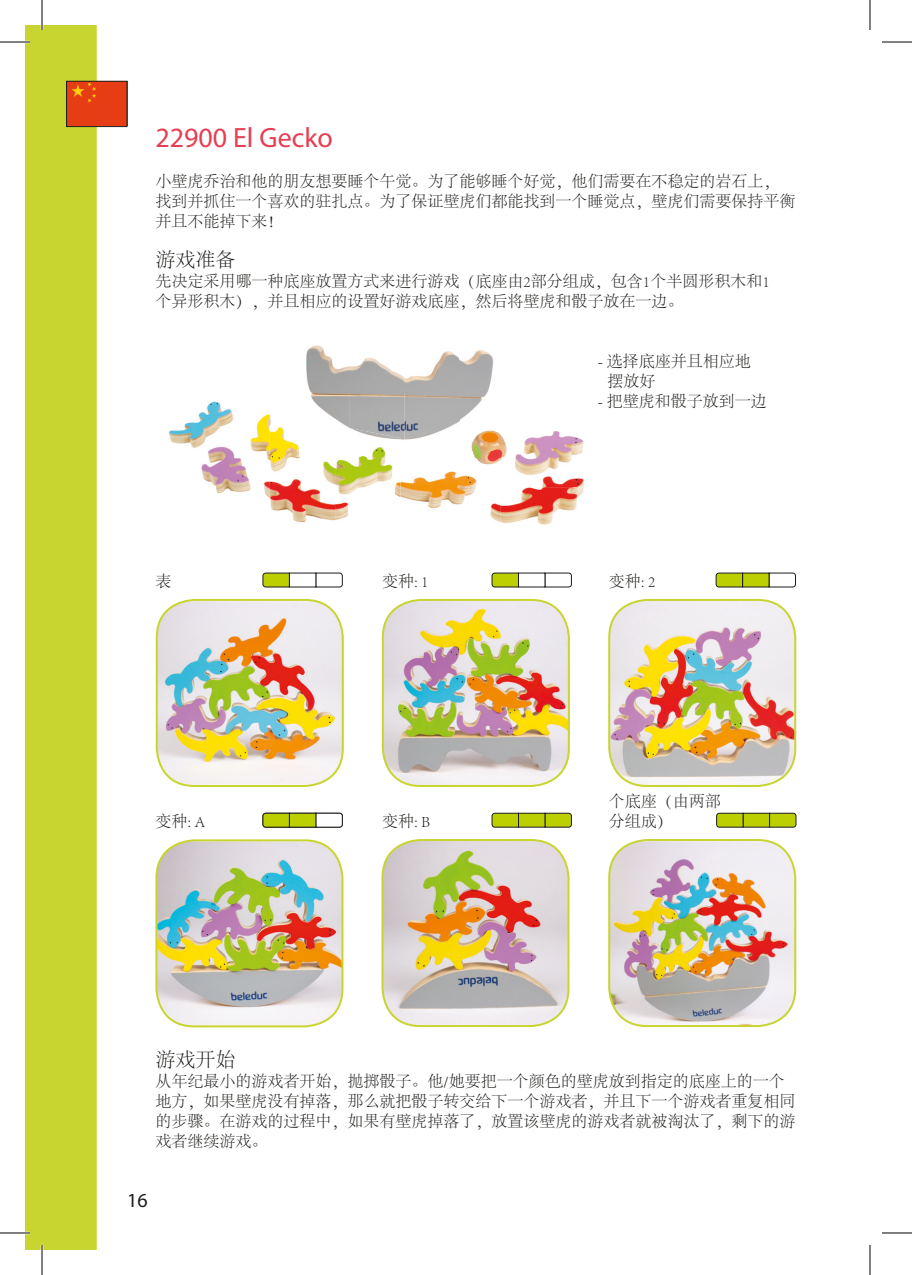
<style>
.page{position:relative;width:912px;height:1275px;background:#fff}
.page>*{position:absolute;margin:0;border:0;box-sizing:border-box;transform-origin:0 0}
.t1{font:28px "Myriad Pro";color:#e63e52}
.t2{font:300 20px "Adobe Song Std";color:#1d1d1b}
.t3{font:20px "Myriad Pro";color:#1d1d1b}
.t4{font:300 16px/20px "Adobe Song Std";color:#1d1d1b}
</style>
<div class="page">
<div style="left:25px;top:25px;width:72px;height:1225px;background:#c8d530"></div>
<div style="left:66px;top:81px;width:61px;height:45px;background:#e73d14"></div>
<svg style="left:71px;top:83px;width:25px;height:20px"></svg>
<div style="left:66px;top:81px;width:61px;height:46px;border:1px solid #1d1d1b"></div>
<img style="left:306px;top:345px;width:187px;height:48px">
<img style="left:311px;top:393px;width:38px;height:34px">
<img style="left:349px;top:393px;width:138px;height:47px">
<img style="left:462px;top:421px;width:43px;height:38px">
<img style="left:401px;top:457px;width:100px;height:52px">
<img style="left:462px;top:451px;width:39px;height:6px">
<img style="left:169px;top:401px;width:100px;height:90px">
<img style="left:269px;top:412px;width:66px;height:111px">
<img style="left:335px;top:457px;width:58px;height:63px">
<img style="left:216px;top:491px;width:54px;height:30px">
<img style="left:294px;top:417px;width:53px;height:40px">
<img style="left:348px;top:427px;width:53px;height:30px">
<img style="left:384px;top:469px;width:17px;height:48px">
<img style="left:505px;top:431px;width:79px;height:56px">
<img style="left:501px;top:487px;width:83px;height:38px">
<img style="left:511px;top:431px;width:4px;height:26px">
<img style="left:476px;top:495px;width:25px;height:27px">
<img style="left:157px;top:601px;width:186px;height:183px">
<div style="left:156px;top:599px;width:188px;height:188px;border:2px solid #c8d530;border-radius:38px"></div>
<img style="left:383px;top:600px;width:186px;height:186px">
<div style="left:382px;top:599px;width:188px;height:188px;border:2px solid #c8d530;border-radius:38px"></div>
<img style="left:158px;top:841px;width:184px;height:185px">
<div style="left:155px;top:839px;width:188px;height:188px;border:2px solid #c8d530;border-radius:38px"></div>
<img style="left:609px;top:841px;width:186px;height:185px">
<div style="left:608px;top:839px;width:188px;height:188px;border:2px solid #c8d530;border-radius:38px"></div>
<img style="left:609px;top:600px;width:186px;height:186px">
<div style="left:608px;top:599px;width:188px;height:188px;border:2px solid #c8d530;border-radius:38px"></div>
<img style="left:383px;top:840px;width:185px;height:186px">
<div style="left:381px;top:839px;width:188px;height:188px;border:2px solid #c8d530;border-radius:38px"></div>
<svg style="left:544px;top:812px;width:28px;height:15px"></svg>
<div style="left:518px;top:813px;width:27px;height:14px;background:#bccf00"></div>
<div style="left:518px;top:813px;width:27px;height:14px;border:1px solid #1d1d1b"></div>
<svg style="left:491px;top:812px;width:28px;height:15px"></svg>
<svg style="left:769px;top:812px;width:27px;height:15px"></svg>
<div style="left:743px;top:813px;width:26px;height:14px;background:#bccf00"></div>
<div style="left:743px;top:813px;width:27px;height:14px;border:1px solid #1d1d1b"></div>
<svg style="left:716px;top:812px;width:27px;height:15px"></svg>
<svg style="left:315px;top:812px;width:28px;height:15px"></svg>
<div style="left:289px;top:813px;width:27px;height:14px;background:#bccf00"></div>
<div style="left:289px;top:813px;width:27px;height:14px;border:1px solid #1d1d1b"></div>
<svg style="left:262px;top:812px;width:28px;height:15px"></svg>
<svg style="left:768px;top:572px;width:28px;height:15px"></svg>
<div style="left:742px;top:573px;width:27px;height:14px;background:#bccf00"></div>
<svg style="left:715px;top:572px;width:28px;height:15px"></svg>
<svg style="left:315px;top:572px;width:28px;height:15px"></svg>
<svg style="left:262px;top:572px;width:28px;height:15px"></svg>
<svg style="left:544px;top:572px;width:28px;height:15px"></svg>
<svg style="left:491px;top:572px;width:28px;height:15px"></svg>
<hr style="left:0;top:41px;width:30px;height:2px;background:#fff">
<hr style="left:0;top:1231px;width:30px;height:3px;background:#fff">
<hr style="left:41px;top:0;width:2px;height:30px;background:#fff">
<hr style="left:41px;top:1245px;width:2px;height:30px;background:#fff">
<hr style="left:0;top:42px;width:30px;height:1px;background:#000">
<hr style="left:882px;top:42px;width:30px;height:1px;background:#000">
<hr style="left:0;top:1232px;width:30px;height:1px;background:#000">
<hr style="left:882px;top:1232px;width:30px;height:1px;background:#000">
<hr style="left:42px;top:0;width:1px;height:30px;background:#000">
<hr style="left:42px;top:1245px;width:1px;height:30px;background:#000">
<hr style="left:869px;top:0;width:1px;height:30px;background:#000">
<hr style="left:869px;top:1245px;width:1px;height:30px;background:#000">
<h1 class="t1" style="left:155px;top:120px;width:179px">22900 El Gecko</h1>
<p class="t4" style="left:155px;top:172px;width:641px">小壁虎乔治和他的朋友想要睡个午觉。为了能够睡个好觉，他们需要在不稳定的岩石上，找到并抓住一个喜欢的驻扎点。为了保证壁虎们都能找到一个睡觉点，壁虎们需要保持平衡并且不能掉下来！</p>
<p class="t2" style="left:155px;top:249px;width:81px">游戏准备</p>
<p class="t4" style="left:155px;top:272px;width:616px">先决定采用哪一种底座放置方式来进行游戏（底座由2部分组成，包含1个半圆形积木和1个异形积木），并且相应的设置好游戏底座，然后将壁虎和骰子放在一边。</p>
<p class="t4" style="left:155px;top:572px;width:17px">表</p>
<p class="t4" style="left:155px;top:812px;width:52px">变种: A</p>
<p class="t4" style="left:382px;top:572px;width:48px">变种: 1</p>
<p class="t4" style="left:382px;top:812px;width:50px">变种: B</p>
<p class="t4" style="left:607px;top:352px;width:145px;text-indent:-10px">- 选择底座并且相应地摆放好</p>
<p class="t4" style="left:597px;top:392px;width:171px">- 把壁虎和骰子放到一边</p>
<p class="t4" style="left:609px;top:572px;width:48px">变种: 2</p>
<p class="t4" style="left:609px;top:792px;width:113px">个底座（由两部分组成）</p>
<p class="t2" style="left:155px;top:1049px;width:81px">游戏开始</p>
<p class="t4" style="left:155px;top:1072px;width:641px">从年纪最小的游戏者开始，抛掷骰子。他/她要把一个颜色的壁虎放到指定的底座上的一个地方，如果壁虎没有掉落，那么就把骰子转交给下一个游戏者，并且下一个游戏者重复相同的步骤。在游戏的过程中，如果有壁虎掉落了，放置该壁虎的游戏者就被淘汰了，剩下的游戏者继续游戏。</p>
<p class="t3" style="left:127px;top:1188px;width:22px">16</p>
</div>
